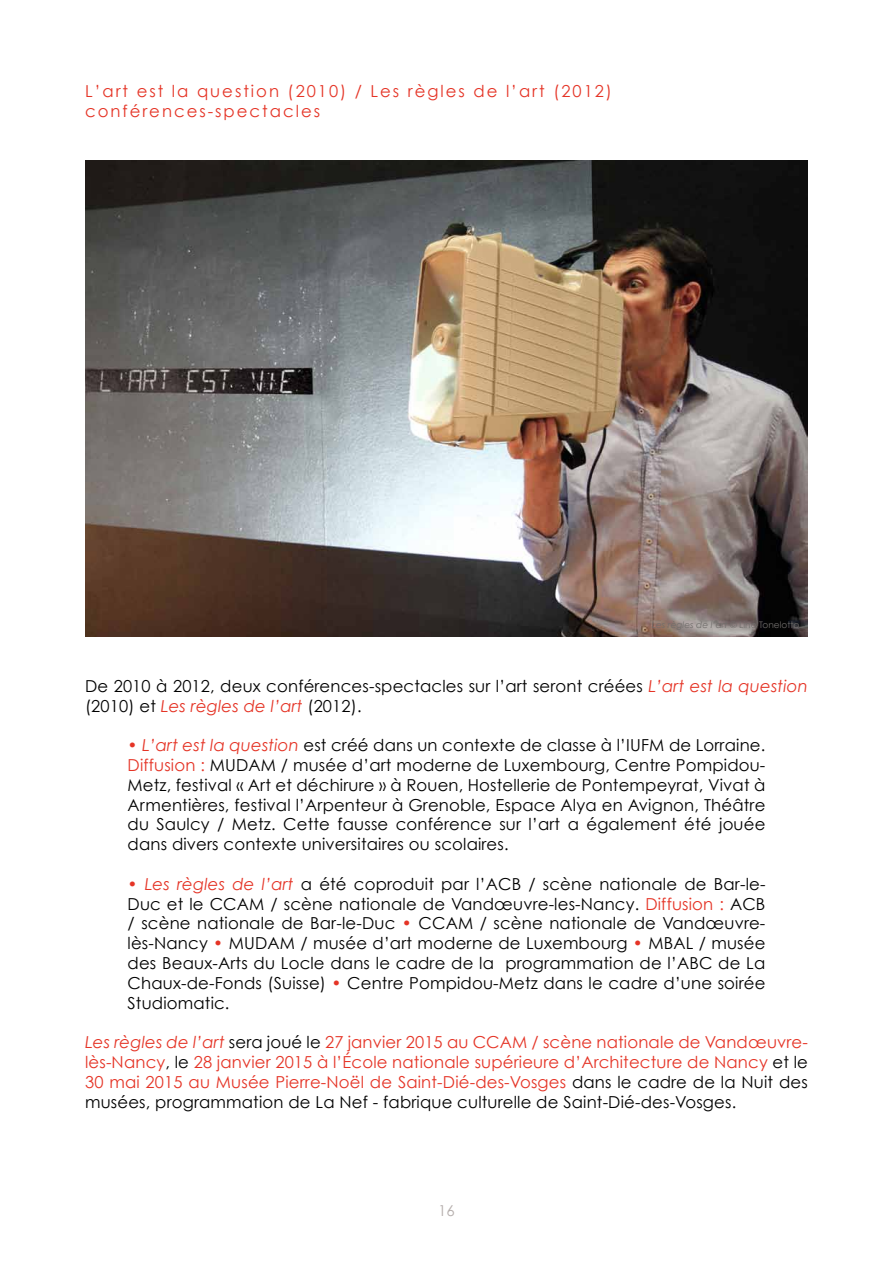
<style>
.page{position:relative;width:893px;height:1263px;background:#fff}
.page>*{position:absolute;margin:0;border:0;box-sizing:border-box;transform-origin:0 0}
.t1{font:16.5px/19.8px "Century Gothic";letter-spacing:.01em;color:#000;text-align:justify}
.t2{font:16.5px/19.8px "Century Gothic";letter-spacing:.12em;color:#e53426;text-align:justify}
.t3{font:15px "Century Gothic";color:#b5aeac}
.t4{font:italic 9px "Century Gothic";color:#706d6b}
.s1{font-style:normal}
.s2{font-style:italic;color:#e53426}
.s3{color:#e53426}
.s4{font-style:italic}
.s5{color:#000}
</style>
<div class="page">
<img style="left:85px;top:161px;width:723px;height:476px">
<p class="t2" style="left:85px;top:81px;width:528px">L’art est la question (2010) / Les règles de l’art (2012) conférences-spectacles</p>
<p class="t4" style="left:652px;top:619px;width:149px">Les règles de l’art <span class="s1">© Lino Tonelotto</span></p>
<p class="t1" style="left:85px;top:676px;width:724px">De 2010 à 2012, deux conférences-spectacles sur l’art seront créées <span class="s2">L’art est la question </span>(2010) et <span class="s2">Les règles de l’art</span> (2012).</p>
<p class="t1" style="left:128px;top:735px;width:639px"><span class="s3">•</span> <span class="s2">L’art est la question</span> est créé dans un contexte de classe à l’IUFM de Lorraine.<br><span class="s3">Diffusion :</span> MUDAM / musée d’art moderne de Luxembourg, Centre Pompidou-Metz, festival « Art et déchirure » à Rouen, Hostellerie de Pontempeyrat, Vivat à Armentières, festival l’Arpenteur à Grenoble, Espace Alya en Avignon, Théâtre du Saulcy / Metz. Cette fausse conférence sur l’art a également été jouée dans divers contexte universitaires ou scolaires.</p>
<p class="t1" style="left:128px;top:874px;width:639px"><span class="s3">•</span> <span class="s2">Les règles de l’art</span> a été coproduit par l’ACB / scène nationale de Bar-le-Duc et le CCAM / scène nationale de Vandœuvre-les-Nancy. <span class="s3">Diffusion :</span> ACB / scène nationale de Bar-le-Duc <span class="s3">•</span> CCAM / scène nationale de Vandœuvre&shy;lès-Nancy <span class="s3">•</span> MUDAM / musée d’art moderne de Luxembourg <span class="s3">•</span> MBAL / musée des Beaux-Arts du Locle dans le cadre de la programmation de l’ABC de La Chaux-de-Fonds (Suisse) <span class="s3">•</span> Centre Pompidou-Metz dans le cadre d’une soirée Studiomatic.</p>
<p class="t2" style="left:85px;top:1032px;width:724px"><span class="s4">Les règles de l’art</span> <span class="s5">sera joué le</span> 27 janvier 2015 au CCAM / scène nationale de Vandœuvre&shy;lès-Nancy<span class="s5">, le</span> 28 janvier 2015 à l’École nationale supérieure d’Architecture de Nancy <span class="s5">et le </span>30 mai 2015 au Musée Pierre-Noël de Saint-Dié-des-Vosges <span class="s5">dans le cadre de la Nuit des musées, programmation de La Nef - fabrique culturelle de Saint-Dié-des-Vosges.</span></p>
<p class="t3" style="left:438px;top:1201px;width:18px">16</p>
</div>
